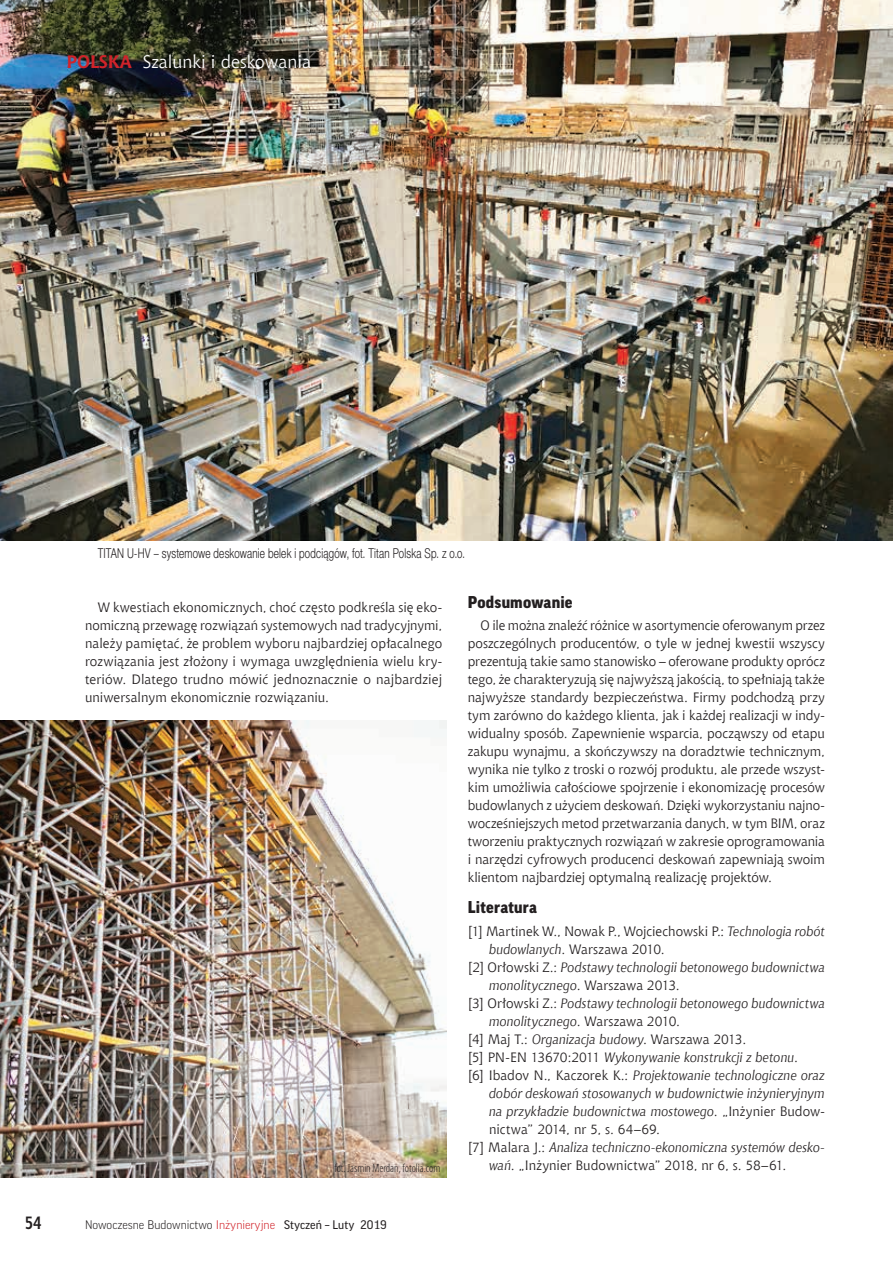
<style>
.page{position:relative;width:893px;height:1263px;background:#fff}
.page>*{position:absolute;margin:0;border:0;box-sizing:border-box;transform-origin:0 0}
.t1{font:18px "Chianti EU";color:#fff}
.t2{font:700 18px "Aerton Cnd EFN";color:#231f20}
.t3{font:900 16.5px "Good Pro";letter-spacing:.01em;color:#231f20}
.t4{font:13.5px/18px "Chianti EU";color:#231f20;text-align:justify}
.t5{font:italic 13.5px "Chianti EU";letter-spacing:.005em;color:#231f20}
.t6{font:13.5px "Switzer Cnd EFN Light";letter-spacing:.015em;color:#231f20;scale:.9 1}
.t7{font:300 12px "Good Pro";color:#231f20}
.t8{font:300 condensed 12px "Myriad Pro";color:#231f20}
.s1{font-weight:700;color:#d1232a}
.s2{color:#d1232a}
.s3{font-weight:400}
.s4{font-style:italic}
.s5{font-style:normal}
</style>
<div class="page">
<img style="left:0;top:0;width:893px;height:540px">
<img style="left:0;top:720px;width:446px;height:458px">
<h1 class="t1" style="left:66px;top:51px;width:246px"><span class="s1">POLSKA</span> Szalunki i deskowania</h1>
<h1 class="t2" style="left:25px;top:1212px;width:18px">54</h1>
<p class="t6" style="left:98px;top:545px;width:409px">TITAN U-HV – systemowe deskowanie belek i podciągów, fot. Titan Polska Sp. z o.o.</p>
<p class="t4" style="left:85px;top:598px;width:359px;text-indent:13px">W kwestiach ekonomicznych, choć często podkreśla się eko&shy;nomiczną przewagę rozwiązań systemowych nad tradycyjnymi, należy pamiętać, że problem wyboru najbardziej opłacalnego rozwiązania jest złożony i wymaga uwzględnienia wielu kry&shy;teriów. Dlatego trudno mówić jednoznacznie o najbardziej uniwersalnym ekonomicznie rozwiązaniu.</p>
<p class="t8" style="left:334px;top:1161px;width:108px">fot. Jasmin Merdan, fotolia.com</p>
<p class="t7" style="left:85px;top:1218px;width:303px">Nowoczesne Budownictwo <span class="s2">Inżynieryjne</span> <span class="s3">Styczeń – Luty 2019</span></p>
<p class="t3" style="left:468px;top:592px;width:106px">Podsumowanie</p>
<p class="t4" style="left:468px;top:616px;width:359px;text-indent:13px">O ile można znaleźć różnice w asortymencie oferowanym przez poszczególnych producentów, o tyle w jednej kwestii wszyscy prezentują takie samo stanowisko – oferowane produkty oprócz tego, że charakteryzują się najwyższą jakością, to spełniają także najwyższe standardy bezpieczeństwa. Firmy podchodzą przy tym zarówno do każdego klienta, jak i każdej realizacji w indy&shy;widualny sposób. Zapewnienie wsparcia, począwszy od etapu zakupu wynajmu, a skończywszy na doradztwie technicznym, wynika nie tylko z troski o rozwój produktu, ale przede wszyst&shy;kim umożliwia całościowe spojrzenie i ekonomizację procesów budowlanych z użyciem deskowań. Dzięki wykorzystaniu najno&shy;wocześniejszych metod przetwarzania danych, w tym BIM, oraz tworzeniu praktycznych rozwiązań w zakresie oprogramowania i narzędzi cyfrowych producenci deskowań zapewniają swoim klientom najbardziej optymalną realizację projektów.</p>
<p class="t3" style="left:468px;top:898px;width:71px">Literatura</p>
<p class="t4" style="left:468px;top:922px;width:359px">[1] Martinek W., Nowak P., Wojciechowski P.: <span class="s4">Technologia robót</span></p>
<p class="t4" style="left:489px;top:940px;width:177px"><span class="s4">budowlanych</span>. Warszawa 2010.</p>
<p class="t5" style="left:468px;top:959px;width:359px"><span class="s5">[2] Orłowski Z.:</span> Podstawy technologii betonowego budownictwa</p>
<p class="t5" style="left:489px;top:977px;width:192px">monolitycznego<span class="s5">. Warszawa 2013.</span></p>
<p class="t5" style="left:468px;top:995px;width:359px"><span class="s5">[3] Orłowsk i Z.:</span> Podstawy technologii betonowego budownictwa</p>
<p class="t5" style="left:489px;top:1013px;width:193px">monolitycznego<span class="s5">. Warszawa 2010.</span></p>
<p class="t4" style="left:468px;top:1030px;width:280px">[4] Maj T.: <span class="s4">Organizacja budowy</span>. Warszawa 2013.</p>
<p class="t5" style="left:468px;top:1049px;width:332px"><span class="s5">[5] PN-EN 13670:2011</span> Wykonywanie konstrukcji z betonu<span class="s5">.</span></p>
<p class="t5" style="left:468px;top:1067px;width:359px"><span class="s5">[6] Ibadov N., Kaczorek K.:</span> Projektowanie technologiczne oraz</p>
<p class="t5" style="left:489px;top:1085px;width:337px">dobór deskowań stosowanych w budownictwie inżynieryjnym</p>
<p class="t5" style="left:489px;top:1103px;width:337px">na przykładzie budownictwa mostowego<span class="s5">. „Inżynier Budow-</span></p>
<p class="t4" style="left:489px;top:1120px;width:173px">nictwa” 2014, nr 5, s. 64–69.</p>
<p class="t5" style="left:468px;top:1139px;width:359px"><span class="s5">[7] Malara J.:</span> Analiza techniczno-ekonomiczna systemów desko-</p>
<p class="t4" style="left:489px;top:1156px;width:299px"><span class="s4">wań</span>. „Inżynier Budownictwa” 2018, nr 6, s. 58–61.</p>
</div>
